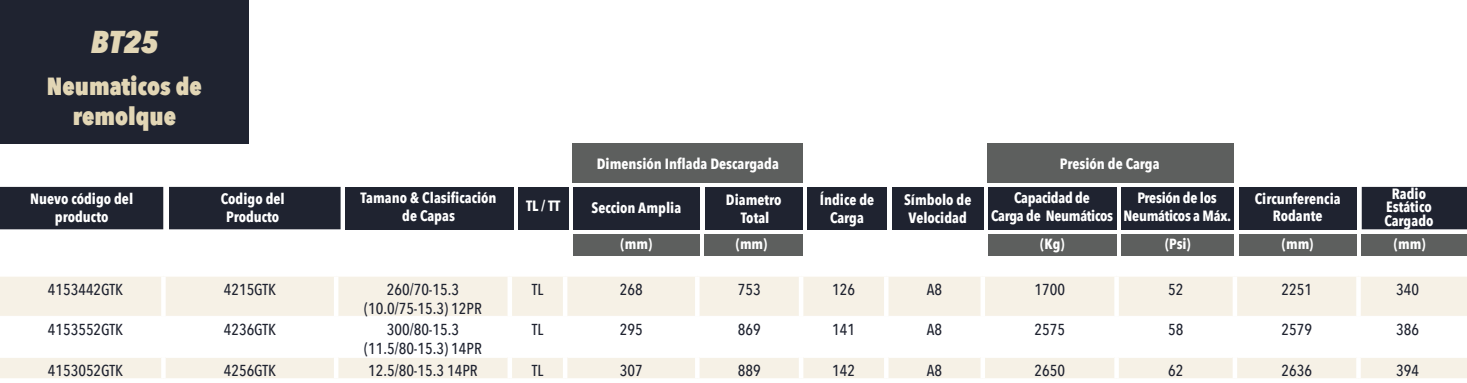
<style>
.page{position:relative;width:1467px;height:383px;background:#fff}
.page>*{position:absolute;margin:0;border:0;box-sizing:border-box;transform-origin:0 0}
.t1{font:italic 800 31.5px "Avenir Next Condensed";color:#e2d6b5}
.t2{font:800 24.75px "Avenir Next Condensed";color:#e2d6b5}
.t3{font:500 15.75px "Avenir Next Condensed";color:#1f2330}
.t4{font:700 14.85px/17.8px "Avenir Next Condensed";color:#fff;text-align:center}
.t5{font:700 14.85px/17.8px "Avenir Next Condensed";letter-spacing:-.02em;color:#fff;text-align:center}
.t6{font:700 14.62px "Avenir Next Condensed";color:#fff}
</style>
<div class="page">
<div style="left:0;top:0;width:249px;height:144px;background:#1f2330"></div>
<div style="left:0;top:277px;width:1467px;height:101px;background:#f6f1e6"></div>
<svg style="left:0;top:317px;width:1467px;height:39px"></svg>
<hr style="left:0;top:316px;width:161px;height:1px;background:#fff">
<hr style="left:166px;top:316px;width:168px;height:1px;background:#fff">
<hr style="left:338px;top:316px;width:170px;height:1px;background:#fff">
<hr style="left:512px;top:316px;width:51px;height:1px;background:#fff">
<hr style="left:567px;top:316px;width:128px;height:1px;background:#fff">
<hr style="left:700px;top:316px;width:99px;height:1px;background:#fff">
<hr style="left:803px;top:316px;width:81px;height:1px;background:#fff">
<hr style="left:889px;top:316px;width:92px;height:1px;background:#fff">
<hr style="left:985px;top:316px;width:129px;height:1px;background:#fff">
<hr style="left:1119px;top:316px;width:114px;height:1px;background:#fff">
<hr style="left:1237px;top:316px;width:119px;height:1px;background:#fff">
<hr style="left:1361px;top:316px;width:106px;height:1px;background:#fff">
<hr style="left:0;top:356px;width:161px;height:2px;background:#fff">
<hr style="left:166px;top:356px;width:168px;height:2px;background:#fff">
<hr style="left:338px;top:356px;width:170px;height:2px;background:#fff">
<hr style="left:512px;top:356px;width:51px;height:2px;background:#fff">
<hr style="left:803px;top:356px;width:81px;height:2px;background:#fff">
<hr style="left:889px;top:356px;width:92px;height:2px;background:#fff">
<hr style="left:567px;top:356px;width:128px;height:2px;background:#fff">
<hr style="left:700px;top:356px;width:99px;height:2px;background:#fff">
<hr style="left:985px;top:356px;width:129px;height:2px;background:#fff">
<hr style="left:1119px;top:356px;width:114px;height:2px;background:#fff">
<hr style="left:1237px;top:356px;width:119px;height:2px;background:#fff">
<hr style="left:1361px;top:356px;width:106px;height:2px;background:#fff">
<div style="left:161px;top:276px;width:5px;height:40px;background:#fff"></div>
<hr style="left:334px;top:276px;width:4px;height:40px;background:#fff">
<hr style="left:508px;top:276px;width:4px;height:40px;background:#fff">
<hr style="left:563px;top:276px;width:4px;height:40px;background:#fff">
<div style="left:695px;top:276px;width:5px;height:40px;background:#fff"></div>
<hr style="left:799px;top:276px;width:4px;height:40px;background:#fff">
<div style="left:884px;top:276px;width:5px;height:40px;background:#fff"></div>
<hr style="left:981px;top:276px;width:4px;height:40px;background:#fff">
<div style="left:1114px;top:276px;width:5px;height:40px;background:#fff"></div>
<hr style="left:1233px;top:276px;width:4px;height:40px;background:#fff">
<div style="left:1356px;top:276px;width:5px;height:40px;background:#fff"></div>
<div style="left:161px;top:316px;width:5px;height:41px;background:#fff"></div>
<hr style="left:334px;top:316px;width:4px;height:41px;background:#fff">
<hr style="left:508px;top:316px;width:4px;height:41px;background:#fff">
<hr style="left:563px;top:316px;width:4px;height:41px;background:#fff">
<div style="left:695px;top:316px;width:5px;height:41px;background:#fff"></div>
<hr style="left:799px;top:316px;width:4px;height:41px;background:#fff">
<div style="left:884px;top:316px;width:5px;height:41px;background:#fff"></div>
<hr style="left:981px;top:316px;width:4px;height:41px;background:#fff">
<div style="left:1114px;top:316px;width:5px;height:41px;background:#fff"></div>
<hr style="left:1233px;top:316px;width:4px;height:41px;background:#fff">
<div style="left:1356px;top:316px;width:5px;height:41px;background:#fff"></div>
<div style="left:161px;top:357px;width:5px;height:21px;background:#fff"></div>
<hr style="left:334px;top:357px;width:4px;height:21px;background:#fff">
<hr style="left:508px;top:357px;width:4px;height:21px;background:#fff">
<hr style="left:563px;top:357px;width:4px;height:21px;background:#fff">
<div style="left:695px;top:357px;width:5px;height:21px;background:#fff"></div>
<hr style="left:799px;top:357px;width:4px;height:21px;background:#fff">
<div style="left:884px;top:357px;width:5px;height:21px;background:#fff"></div>
<hr style="left:981px;top:357px;width:4px;height:21px;background:#fff">
<div style="left:1114px;top:357px;width:5px;height:21px;background:#fff"></div>
<hr style="left:1233px;top:357px;width:4px;height:21px;background:#fff">
<div style="left:1356px;top:357px;width:5px;height:21px;background:#fff"></div>
<div style="left:573px;top:187px;width:127px;height:42px;background:#1f2330"></div>
<div style="left:705px;top:187px;width:98px;height:42px;background:#1f2330"></div>
<div style="left:345px;top:187px;width:168px;height:42px;background:#1f2330"></div>
<div style="left:807px;top:187px;width:79px;height:42px;background:#1f2330"></div>
<div style="left:518px;top:187px;width:50px;height:42px;background:#1f2330"></div>
<div style="left:1239px;top:187px;width:118px;height:42px;background:#1f2330"></div>
<div style="left:892px;top:187px;width:91px;height:42px;background:#1f2330"></div>
<div style="left:1362px;top:187px;width:105px;height:42px;background:#1f2330"></div>
<div style="left:169px;top:187px;width:172px;height:42px;background:#1f2330"></div>
<div style="left:0;top:187px;width:163px;height:42px;background:#1f2330"></div>
<div style="left:1122px;top:187px;width:112px;height:42px;background:#1f2330"></div>
<div style="left:988px;top:187px;width:129px;height:42px;background:#1f2330"></div>
<div style="left:988px;top:234px;width:129px;height:22px;background:#5d5f5e"></div>
<div style="left:1121px;top:234px;width:112px;height:22px;background:#5d5f5e"></div>
<div style="left:573px;top:234px;width:127px;height:21px;background:#5d5f5e"></div>
<div style="left:705px;top:234px;width:98px;height:21px;background:#5d5f5e"></div>
<div style="left:1239px;top:234px;width:118px;height:22px;background:#5d5f5e"></div>
<div style="left:1362px;top:234px;width:105px;height:22px;background:#5d5f5e"></div>
<div style="left:573px;top:143px;width:230px;height:39px;background:#5d5f5e"></div>
<div style="left:987px;top:143px;width:246px;height:39px;background:#5d5f5e"></div>
<p class="t1" style="left:91px;top:22px;width:69px">BT25</p>
<p class="t2" style="left:47px;top:71px;width:156px">Neumaticos de</p>
<p class="t2" style="left:73px;top:101px;width:105px">remolque</p>
<p class="t4" style="left:30px;top:190px;width:105px">Nuevo código del producto</p>
<p class="t4" style="left:221px;top:190px;width:65px">Codigo del</p>
<p class="t4" style="left:226px;top:208px;width:55px">Producto</p>
<p class="t4" style="left:597px;top:155px;width:184px">Dimensión Inflada Descargada</p>
<p class="t4" style="left:1060px;top:155px;width:101px">Presión de Carga</p>
<p class="t4" style="left:361px;top:188px;width:137px">Tamano &amp; Clasificación</p>
<p class="t4" style="left:402px;top:206px;width:54px">de Capas</p>
<p class="t4" style="left:592px;top:199px;width:91px">Seccion Amplia</p>
<p class="t4" style="left:526px;top:197px;width:36px">TL / TT</p>
<p class="t4" style="left:726px;top:191px;width:57px">Diametro</p>
<p class="t4" style="left:741px;top:209px;width:30px">Total</p>
<p class="t4" style="left:820px;top:191px;width:56px">Índice de<br>Carga</p>
<p class="t4" style="left:904px;top:191px;width:69px">Símbolo de<br>Velocidad</p>
<p class="t5" style="left:1014px;top:189px;width:77px">Capacidad de</p>
<p class="t5" style="left:991px;top:206px;width:124px">Carga de Neumáticos</p>
<p class="t5" style="left:1124px;top:189px;width:109px">Presión de los<br>Neumáticos a Máx.</p>
<p class="t4" style="left:1255px;top:189px;width:88px">Circunferencia<br>Rodante</p>
<p class="t4" style="left:1392px;top:185px;width:36px">Radio</p>
<p class="t4" style="left:1386px;top:198px;width:47px">Estático</p>
<p class="t4" style="left:1384px;top:211px;width:51px">Cargado</p>
<p class="t6" style="left:621px;top:235px;width:33px">(mm)</p>
<p class="t6" style="left:736px;top:235px;width:33px">(mm)</p>
<p class="t6" style="left:1040px;top:235px;width:26px">(Kg)</p>
<p class="t6" style="left:1165px;top:235px;width:27px">(Psi)</p>
<p class="t6" style="left:1282px;top:235px;width:33px">(mm)</p>
<p class="t6" style="left:1394px;top:235px;width:33px">(mm)</p>
<p class="t3" style="left:48px;top:279px;width:77px">4153442GTK</p>
<p class="t3" style="left:224px;top:279px;width:54px">4215GTK</p>
<p class="t3" style="left:387px;top:279px;width:74px">260/70-15.3</p>
<p class="t3" style="left:364px;top:298px;width:119px">(10.0/75-15.3) 12PR</p>
<p class="t3" style="left:48px;top:320px;width:77px">4153552GTK</p>
<p class="t3" style="left:224px;top:320px;width:54px">4236GTK</p>
<p class="t3" style="left:387px;top:320px;width:74px">300/80-15.3</p>
<p class="t3" style="left:364px;top:339px;width:119px">(11.5/80-15.3) 14PR</p>
<p class="t3" style="left:532px;top:279px;width:13px">TL</p>
<p class="t3" style="left:620px;top:279px;width:24px">268</p>
<p class="t3" style="left:738px;top:279px;width:24px">753</p>
<p class="t3" style="left:832px;top:279px;width:24px">126</p>
<p class="t3" style="left:927px;top:279px;width:17px">A8</p>
<p class="t3" style="left:1034px;top:279px;width:32px">1700</p>
<p class="t3" style="left:1168px;top:279px;width:17px">52</p>
<p class="t3" style="left:1281px;top:279px;width:32px">2251</p>
<p class="t3" style="left:1396px;top:279px;width:24px">340</p>
<p class="t3" style="left:532px;top:320px;width:13px">TL</p>
<p class="t3" style="left:620px;top:320px;width:24px">295</p>
<p class="t3" style="left:738px;top:320px;width:24px">869</p>
<p class="t3" style="left:832px;top:320px;width:24px">141</p>
<p class="t3" style="left:927px;top:320px;width:17px">A8</p>
<p class="t3" style="left:1034px;top:320px;width:32px">2575</p>
<p class="t3" style="left:1168px;top:320px;width:17px">58</p>
<p class="t3" style="left:1281px;top:320px;width:32px">2579</p>
<p class="t3" style="left:1396px;top:320px;width:24px">386</p>
<p class="t3" style="left:48px;top:360px;width:77px">4153052GTK</p>
<p class="t3" style="left:224px;top:360px;width:54px">4256GTK</p>
<p class="t3" style="left:368px;top:360px;width:111px">12.5/80-15.3 14PR</p>
<p class="t3" style="left:532px;top:360px;width:13px">TL</p>
<p class="t3" style="left:620px;top:360px;width:24px">307</p>
<p class="t3" style="left:738px;top:360px;width:24px">889</p>
<p class="t3" style="left:832px;top:360px;width:24px">142</p>
<p class="t3" style="left:927px;top:360px;width:17px">A8</p>
<p class="t3" style="left:1034px;top:360px;width:32px">2650</p>
<p class="t3" style="left:1168px;top:360px;width:17px">62</p>
<p class="t3" style="left:1281px;top:360px;width:32px">2636</p>
<p class="t3" style="left:1396px;top:360px;width:24px">394</p>
</div>
